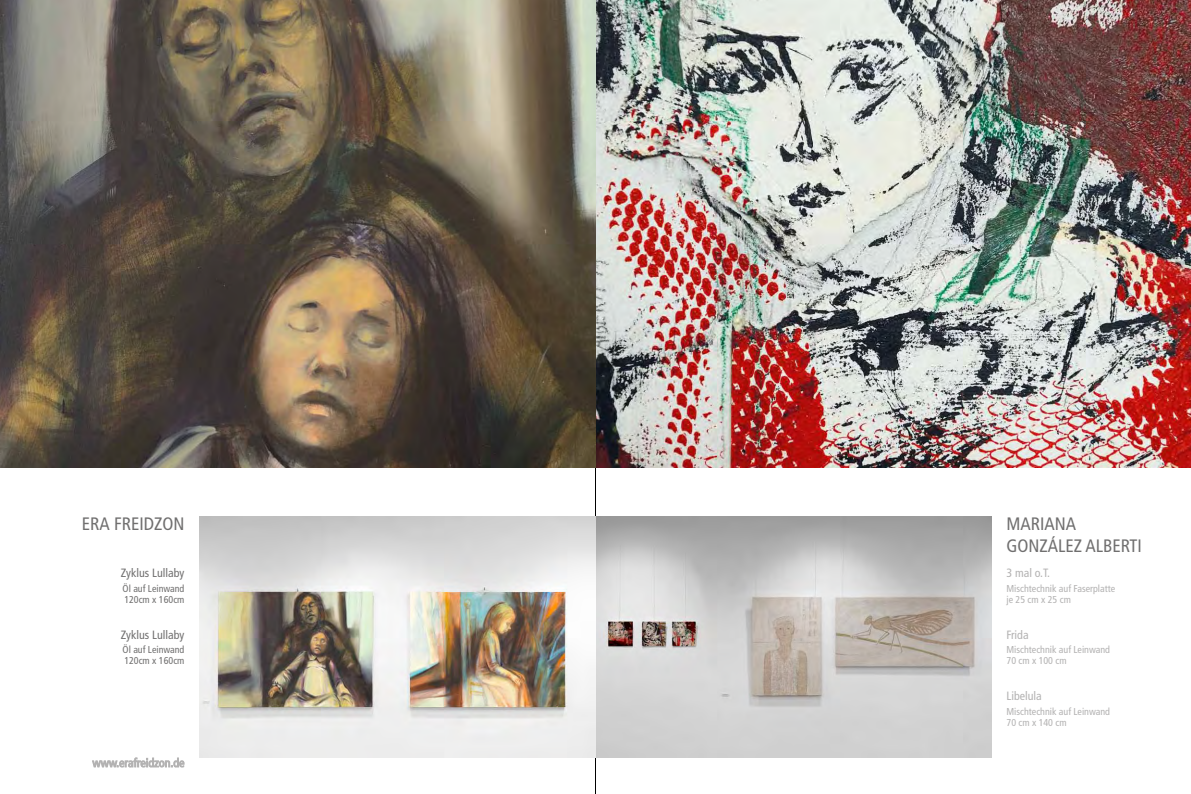
<style>
.page{position:relative;width:1191px;height:794px;background:#fff}
.page>*{position:absolute;margin:0;border:0;box-sizing:border-box;transform-origin:0 0}
.t1{font:condensed 18px/21.6px "Frutiger";color:#706f6f}
.t2{font:condensed 12px "Frutiger";color:#706f6f}
.t3{font:condensed 12px "Frutiger";color:#b3b2b2}
.t4{font:condensed 10px/11px "Frutiger";color:#b3b2b2}
.t5{font:condensed 10px/11px "Frutiger";color:#706f6f}
</style>
<div class="page">
<hr style="left:595px;top:0;width:1px;height:794px;background:#000">
<img style="left:0;top:0;width:1191px;height:468px">
<img style="left:199px;top:517px;width:793px;height:241px">
<svg style="left:92px;top:757px;width:92px;height:11px"></svg>
<h1 class="t1" style="left:82px;top:513px;width:104px">ERA FREIDZON</h1>
<h1 class="t1" style="left:1006px;top:513px;width:137px">MARIANA<br>GONZÁLEZ ALBERTI</h1>
<p class="t2" style="left:121px;top:566px;width:65px">Zyklus Lullaby</p>
<p class="t3" style="left:1006px;top:566px;width:45px">3 mal o.T.</p>
<p class="t5" style="left:123px;top:583px;width:63px">Öl auf Leinwand<br>120cm x 160cm</p>
<p class="t2" style="left:121px;top:627px;width:65px">Zyklus Lullaby</p>
<p class="t5" style="left:123px;top:644px;width:63px">Öl auf Leinwand<br>120cm x 160cm</p>
<p class="t4" style="left:1006px;top:583px;width:110px">Mischtechnik auf Faserplatte je 25 cm x 25 cm</p>
<p class="t3" style="left:1006px;top:627px;width:24px">Frida</p>
<p class="t4" style="left:1006px;top:644px;width:105px">Mischtechnik auf Leinwand<br>70 cm x 100 cm</p>
<p class="t3" style="left:1006px;top:689px;width:37px">Libelula</p>
<p class="t4" style="left:1006px;top:706px;width:105px">Mischtechnik auf Leinwand<br>70 cm x 140 cm</p>
</div>
